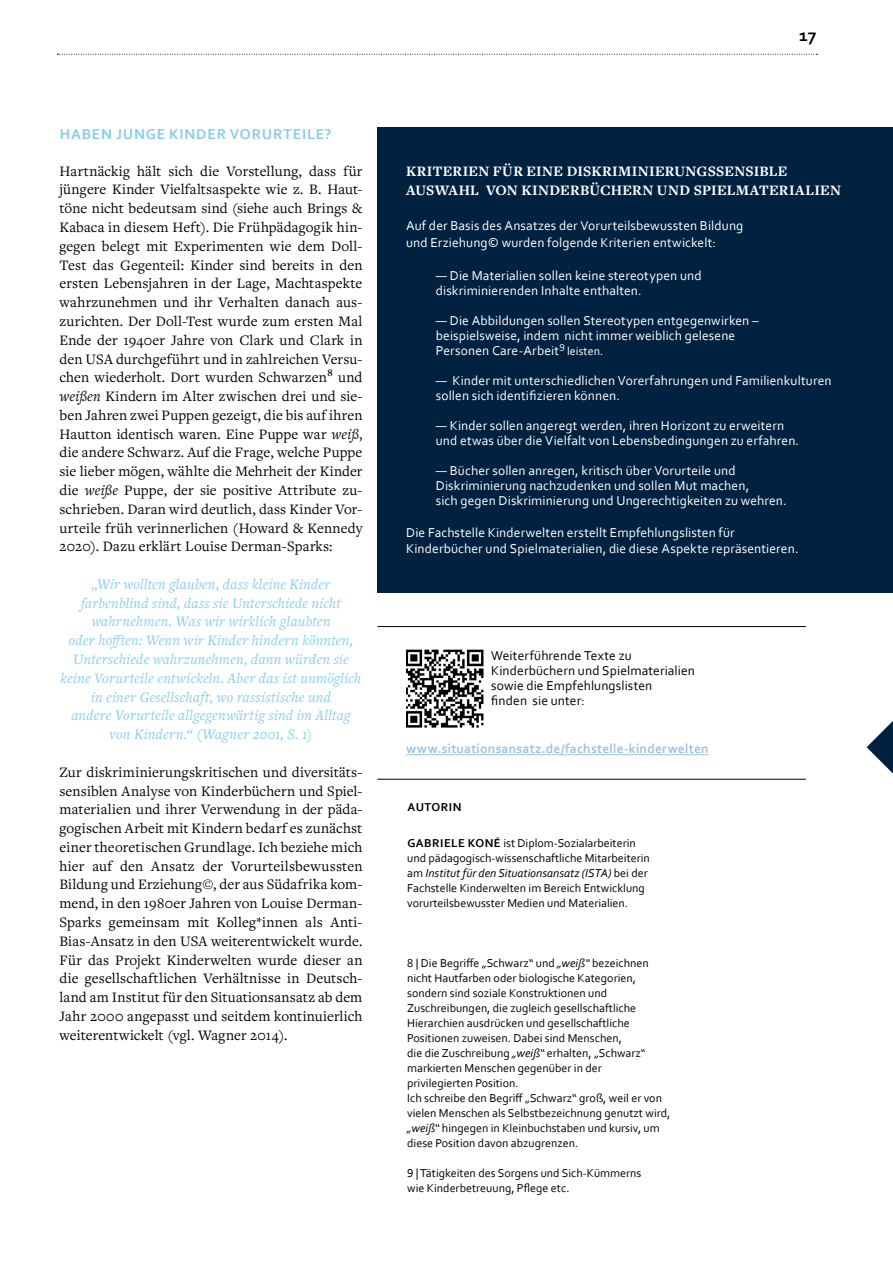
<style>
.page{position:relative;width:893px;height:1263px;background:#fff}
.page>*{position:absolute;margin:0;border:0;box-sizing:border-box;transform-origin:0 0}
.t1{font:700 18px "Corbel";color:#000}
.t2{font:15px/18.8px "Freight Text Pro";letter-spacing:.005em;color:#000;text-align:justify}
.t3{font:italic 15px/18.8px "Freight Text Pro";letter-spacing:.015em;color:#87cdeb;text-align:center}
.t4{font:700 15px/18.6px "Freight Text Pro";letter-spacing:.02em;color:#fff}
.t5{font:700 15px "Corbel";letter-spacing:.055em;color:#87cdeb}
.t6{font:13.5px/15px "Corbel";letter-spacing:.01em;color:#fff}
.t7{font:13.5px/15px "Corbel";letter-spacing:.01em;color:#000}
.t8{font:700 13.5px "Corbel";letter-spacing:.02em;color:#9cc2e5}
.t9{font:12px/15px "Corbel";color:#000}
.t10{font:12px "Corbel";color:#fff}
.t11{font:700 12px "Corbel";letter-spacing:.04em;color:#000}
.s1{font-style:italic}
.s2{font-weight:700}
</style>
<div class="page">
<svg style="left:57px;top:54px;width:760px;height:1px"></svg>
<div style="left:377px;top:128px;width:516px;height:465px;background:#002240"></div>
<hr style="left:377px;top:626px;width:429px;height:1px;background:#000">
<hr style="left:377px;top:779px;width:429px;height:1px;background:#000">
<svg style="left:867px;top:721px;width:26px;height:52px"></svg>
<hr style="left:406px;top:754px;width:303px;height:1px;background:#9cc2e5">
<img style="left:406px;top:650px;width:77px;height:77px">
<p class="t5" style="left:60px;top:124px;width:273px">HABEN JUNGE KINDER VORURTEILE?</p>
<p class="t2" style="left:60px;top:161px;width:305px">Hartnäckig hält sich die Vorstellung, dass für jüngere Kinder Vielfaltsaspekte wie z. B. Haut&shy;töne nicht bedeutsam sind (siehe auch Brings &amp; Kabaca in diesem Heft). Die Frühpädagogik hin&shy;gegen belegt mit Experimenten wie dem Doll-Test das Gegenteil: Kinder sind bereits in den ersten Lebensjahren in der Lage, Machtaspekte wahrzunehmen und ihr Verhalten danach aus&shy;zurichten. Der Doll-Test wurde zum ersten Mal Ende der 1940er Jahre von Clark und Clark in den USA durchgeführt und in zahlreichen Versu&shy;chen wiederholt. Dort wurden Schwarzen<sup>8</sup> und <span class="s1">weißen</span> Kindern im Alter zwischen drei und sie&shy;ben Jahren zwei Puppen gezeigt, die bis auf ihren Hautton identisch waren. Eine Puppe war <span class="s1">weiß</span>, die andere Schwarz. Auf die Frage, welche Puppe sie lieber mögen, wählte die Mehrheit der Kinder die <span class="s1">weiße</span> Puppe, der sie positive Attribute zu&shy;schrieben. Daran wird deutlich, dass Kinder Vor&shy;urteile früh verinnerlichen (Howard &amp; Kennedy 2020). Dazu erklärt Louise Derman-Sparks:</p>
<p class="t3" style="left:60px;top:574px;width:303px">„Wir wollten glauben, dass kleine Kinder farbenblind sind, dass sie Unterschiede nicht wahrnehmen. Was wir wirklich glaubten<br>oder hofften: Wenn wir Kinder hindern könnten, Unterschiede wahrzunehmen, dann würden sie keine Vorurteile entwickeln. Aber das ist unmöglich in einer Gesellschaft, wo rassistische und<br>andere Vorurteile allgegenwärtig sind im Alltag von Kindern.“ (Wagner 2001, S. 1)</p>
<p class="t2" style="left:59px;top:762px;width:304px">Zur diskriminierungskritischen und diversitäts&shy;sensiblen Analyse von Kinderbüchern und Spiel&shy;materialien und ihrer Verwendung in der päda&shy;gogischen Arbeit mit Kindern bedarf es zunächst einer theoretischen Grundlage. Ich beziehe mich hier auf den Ansatz der Vorurteilsbewussten Bildung und Erziehung©, der aus Südafrika kom&shy;mend, in den 1980er Jahren von Louise Derman-Sparks gemeinsam mit Kolleg*innen als Anti-Bias-Ansatz in den USA weiterentwickelt wurde.<br>Für das Projekt Kinderwelten wurde dieser an die gesellschaftlichen Verhältnisse in Deutsch&shy;land am Institut für den Situationsansatz ab dem Jahr 2000 angepasst und seitdem kontinuierlich weiterentwickelt (vgl. Wagner 2014).</p>
<p class="t1" style="left:799px;top:24px;width:19px">17</p>
<p class="t4" style="left:406px;top:162px;width:436px">KRITERIEN FÜR EINE DISKRIMINIERUNGSSENSIBLE<br>AUSWAHL VON KINDERBÜCHERN UND SPIELMATERIALIEN</p>
<p class="t6" style="left:406px;top:217px;width:339px;line-height:16.5px">Auf der Basis des Ansatzes der Vorurteilsbewussten Bildung und Erziehung© wurden folgende Kriterien entwickelt:</p>
<p class="t6" style="left:436px;top:268px;width:267px">— Die Materialien sollen keine stereotypen und diskriminierenden Inhalte enthalten.</p>
<p class="t6" style="left:436px;top:313px;width:324px">— Die Abbildungen sollen Stereotypen entgegenwirken – beispielsweise, indem nicht immer weiblich gelesene<br>Personen Care-Arbeit<sup>9</sup></p>
<p class="t10" style="left:567px;top:344px;width:38px">leisten.</p>
<p class="t6" style="left:436px;top:373px;width:397px">— Kinder mit unterschiedlichen Vorerfahrungen und Familienkulturen sollen sich identifizieren können.</p>
<p class="t6" style="left:436px;top:418px;width:365px">— Kinder sollen angeregt werden, ihren Horizont zu erweitern und etwas über die Vielfalt von Lebensbedingungen zu erfahren.</p>
<p class="t6" style="left:436px;top:463px;width:352px">— Bücher sollen anregen, kritisch über Vorurteile und<br>Diskriminierung nachzudenken und sollen Mut machen,<br>sich gegen Diskriminierung und Ungerechtigkeiten zu wehren.</p>
<p class="t6" style="left:406px;top:524px;width:394px;line-height:16.5px">Die Fachstelle Kinderwelten erstellt Empfehlungslisten für<br>Kinderbücher und Spielmaterialien, die diese Aspekte repräsentieren.</p>
<p class="t7" style="left:491px;top:647px;width:205px">Weiterführende Texte zu<br>Kinderbüchern und Spielmaterialien sowie die Empfehlungslisten<br>finden sie unter:</p>
<p class="t8" style="left:406px;top:741px;width:304px">www.situationsansatz.de/fachstelle-kinderwelten</p>
<p class="t11" style="left:407px;top:799px;width:56px">AUTORIN</p>
<p class="t9" style="left:407px;top:835px;width:244px"><span class="s2">GABRIELE KONÉ</span> ist Diplom-Sozialarbeiterin und pädagogisch-wissenschaftliche Mitarbeiterin am <span class="s1">Institut für den Situationsansatz (ISTA)</span> bei der Fachstelle Kinderwelten im Bereich Entwicklung vorurteilsbewusster Medien und Materialien.</p>
<p class="t9" style="left:407px;top:955px;width:265px">8 | Die Begriffe „Schwarz“ und <span class="s1">„weiß“</span> bezeichnen nicht Hautfarben oder biologische Kategorien, sondern sind soziale Konstruktionen und Zuschreibungen, die zugleich gesellschaftliche Hierarchien ausdrücken und gesellschaftliche Positionen zuweisen. Dabei sind Menschen,<br>die die Zuschreibung <span class="s1">„weiß“</span> erhalten, „Schwarz“ markierten Menschen gegenüber in der privilegierten Position.<br>Ich schreibe den Begriff „Schwarz“ groß, weil er von vielen Menschen als Selbstbezeichnung genutzt wird, <span class="s1">„weiß“</span> hingegen in Kleinbuchstaben und kursiv, um diese Position davon abzugrenzen.</p>
<p class="t9" style="left:407px;top:1165px;width:236px">9 | Tätigkeiten des Sorgens und Sich-Kümmerns wie Kinderbetreuung, Pflege etc.</p>
</div>
